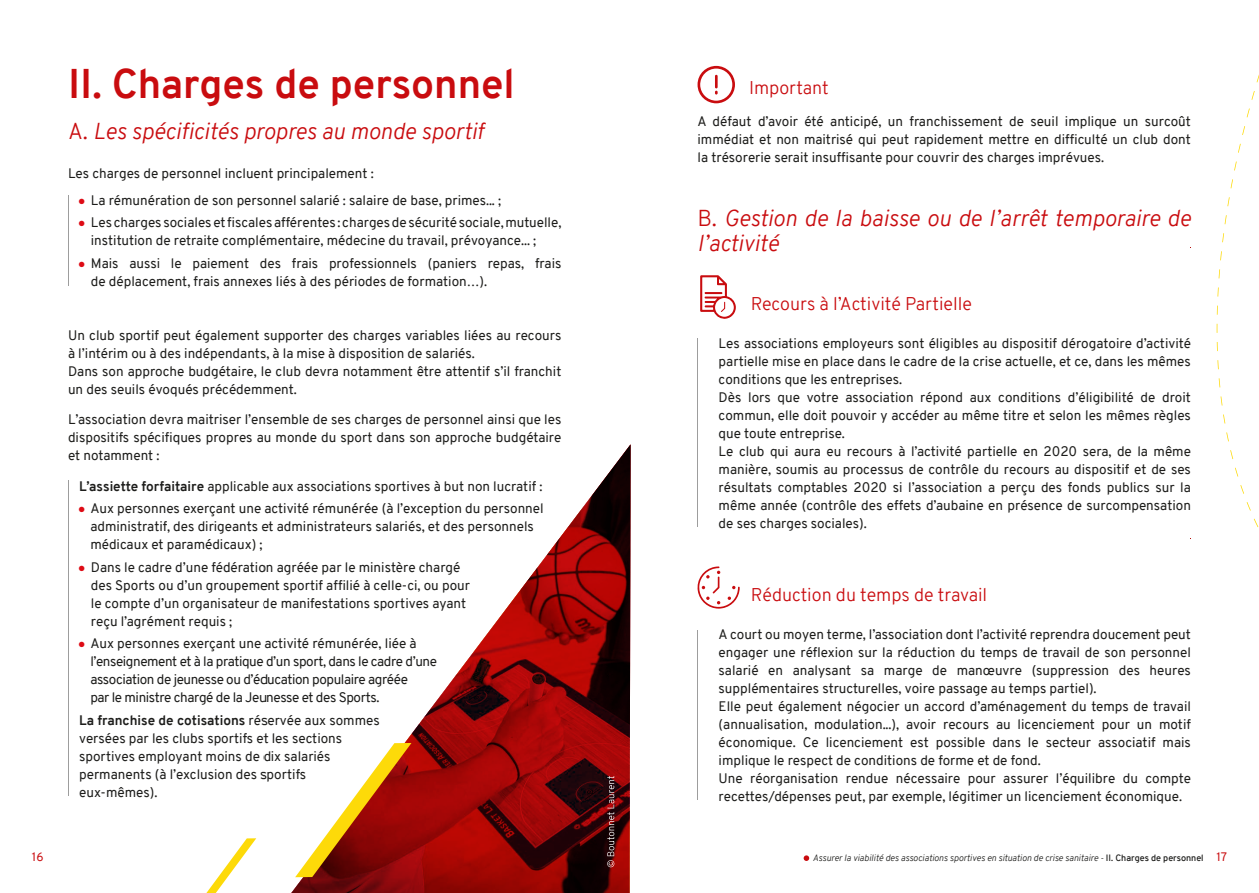
<style>
.page{position:relative;width:1259px;height:893px;background:#fff}
.page>*{position:absolute;margin:0;border:0;box-sizing:border-box;transform-origin:0 0}
.t1{font:700 40.5px "Overpass";color:#c90c0f}
.t2{font:italic 300 22.5px/25.5px "Overpass";color:#c90c0f}
.t3{font:300 18px "Overpass";color:#c90c0f}
.t4{font:13.5px/18px "Overpass";color:#1d1d1b}
.t5{font:13.5px/18px "Overpass";letter-spacing:-.03em;color:#1d1d1b}
.t6{font:12px "Overpass";color:#c90c0f}
.t7{font:italic 300 9px "Overpass";color:#1d1d1b}
.s1{font-style:normal}
.s2{color:#de0b15}
.s3{font-weight:700}
.s4{font-weight:600;font-style:normal}
.s5{font-weight:400;font-style:normal;font-size:12px;color:#c90c0f}
</style>
<div class="page">
<svg style="left:803px;top:855px;width:6px;height:6px"></svg>
<hr style="left:68px;top:195px;width:1px;height:90px;background:#9d9d9d">
<hr style="left:68px;top:481px;width:1px;height:315px;background:#9d9d9d">
<svg style="left:291px;top:445px;width:339px;height:448px"></svg>
<svg style="left:1216px;top:74px;width:43px;height:454px"></svg>
<svg style="left:697px;top:66px;width:38px;height:37px"></svg>
<hr style="left:697px;top:339px;width:1px;height:188px;background:#9d9d9d">
<hr style="left:697px;top:630px;width:1px;height:170px;background:#9d9d9d">
<svg style="left:697px;top:566px;width:42px;height:43px"></svg>
<svg style="left:295px;top:743px;width:116px;height:134px"></svg>
<svg style="left:206px;top:838px;width:50px;height:55px"></svg>
<svg style="left:700px;top:275px;width:36px;height:44px"></svg>
<svg style="left:607px;top:776px;width:7px;height:91px"></svg>
<h1 class="t1" style="left:68px;top:55px;width:448px">II. Charges de personnel</h1>
<h2 class="t2" style="left:68px;top:119px;width:417px"><span class="s1">A.</span> Les spécificités propres au monde sportif</h2>
<p class="t4" style="left:68px;top:164px;width:307px">Les charges de personnel incluent principalement :</p>
<p class="t4" style="left:79px;top:191px;width:424px"><span class="s2">●</span> La rémunération de son personnel salarié : salaire de base, primes... ;</p>
<p class="t4" style="left:91px;top:214px;width:472px;text-indent:-12px"><span class="s2">●</span> Les charges sociales et fiscales afférentes : charges de sécurité sociale, mutuelle, institution de retraite complémentaire, médecine du travail, prévoyance... ;</p>
<p class="t4" style="left:91px;top:254px;width:472px;text-indent:-12px"><span class="s2">●</span> Mais aussi le paiement des frais professionnels (paniers repas, frais de déplacement, frais annexes liés à des périodes de formation…).</p>
<p class="t4" style="left:68px;top:326px;width:495px">Un club sportif peut également supporter des charges variables liées au recours à l’intérim ou à des indépendants, à la mise à disposition de salariés.<br>Dans son approche budgétaire, le club devra notamment être attentif s’il franchit un des seuils évoqués précédemment.</p>
<p class="t4" style="left:68px;top:410px;width:495px;text-align:justify">L’association devra maitriser l’ensemble de ses charges de personnel ainsi que les dispositifs spécifiques propres au monde du sport dans son approche budgétaire et notamment :</p>
<p class="t4" style="left:79px;top:477px;width:465px"><span class="s3">L’assiette forfaitaire</span> applicable aux associations sportives à but non lucratif :</p>
<p class="t4" style="left:90px;top:500px;width:455px;text-indent:-11px"><span class="s2">●</span> Aux personnes exerçant une activité rémunérée (à l’exception du personnel administratif, des dirigeants et administrateurs salariés, et des personnels médicaux et paramédicaux) ;</p>
<p class="t4" style="left:91px;top:558px;width:381px;text-indent:-12px"><span class="s2">●</span> Dans le cadre d’une fédération agréée par le ministère chargé des Sports ou d’un groupement sportif affilié à celle-ci, ou pour le compte d’un organisateur de manifestations sportives ayant reçu l’agrément requis ;</p>
<p class="t5" style="left:90px;top:635px;width:348px;text-indent:-11px"><span class="s2">●</span> Aux personnes exerçant une activité rémunérée, liée à l’enseignement et à la pratique d’un sport, dans le cadre d’une association de jeunesse ou d’éducation populaire agréée<br>par le ministre chargé de la Jeunesse et des Sports.</p>
<p class="t4" style="left:79px;top:711px;width:302px"><span class="s3">La franchise de cotisations</span> réservée aux sommes versées par les clubs sportifs et les sections sportives employant moins de dix salariés permanents (à l’exclusion des sportifs eux-mêmes).</p>
<h3 class="t3" style="left:749px;top:74px;width:81px">Important</h3>
<p class="t4" style="left:697px;top:113px;width:495px;text-align:justify">A défaut d’avoir été anticipé, un franchissement de seuil implique un surcoût immédiat et non maitrisé qui peut rapidement mettre en difficulté un club dont la trésorerie serait insuffisante pour couvrir des charges imprévues.</p>
<h2 class="t2" style="left:697px;top:205px;width:495px"><span class="s1">B.</span> Gestion de la baisse ou de l’arrêt temporaire de l’activité</h2>
<h3 class="t3" style="left:750px;top:290px;width:223px">Recours à l’Activité Partielle</h3>
<p class="t4" style="left:718px;top:334px;width:474px">Les associations employeurs sont éligibles au dispositif dérogatoire d’activité partielle mise en place dans le cadre de la crise actuelle, et ce, dans les mêmes conditions que les entreprises.<br>Dès lors que votre association répond aux conditions d’éligibilité de droit commun, elle doit pouvoir y accéder au même titre et selon les mêmes règles que toute entreprise.<br>Le club qui aura eu recours à l’activité partielle en 2020 sera, de la même manière, soumis au processus de contrôle du recours au dispositif et de ses résultats comptables 2020 si l’association a perçu des fonds publics sur la même année (contrôle des effets d’aubaine en présence de surcompensation de ses charges sociales).</p>
<h3 class="t3" style="left:750px;top:582px;width:238px">Réduction du temps de travail</h3>
<p class="t4" style="left:718px;top:626px;width:474px">A court ou moyen terme, l’association dont l’activité reprendra doucement peut engager une réflexion sur la réduction du temps de travail de son personnel salarié en analysant sa marge de manœuvre (suppression des heures supplémentaires structurelles, voire passage au temps partiel).<br>Elle peut également négocier un accord d’aménagement du temps de travail (annualisation, modulation...), avoir recours au licenciement pour un motif économique. Ce licenciement est possible dans le secteur associatif mais implique le respect de conditions de forme et de fond.<br>Une réorganisation rendue nécessaire pour assurer l’équilibre du compte recettes/dépenses peut, par exemple, légitimer un licenciement économique.</p>
<p class="t6" style="left:32px;top:848px;width:13px">16</p>
<p class="t7" style="left:813px;top:851px;width:416px">Assurer la viabilité des associations sportives en situation de crise sanitaire - <span class="s4">II. Charges de personnel</span> <span class="s5">17</span></p>
</div>
